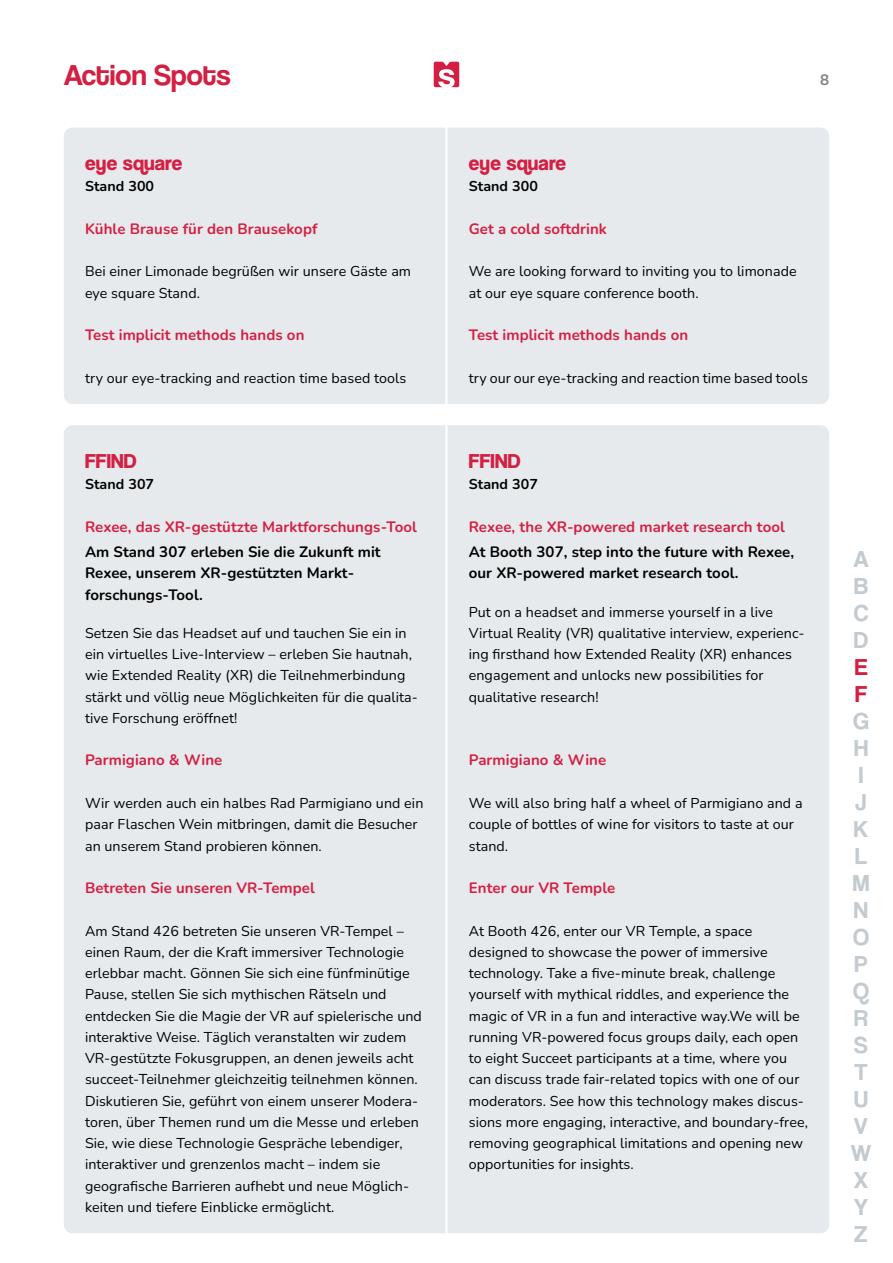
<style>
.page{position:relative;width:893px;height:1263px;background:#fff}
.page>*{position:absolute;margin:0;border:0;box-sizing:border-box;transform-origin:0 0}
.t1{font:30px "Coolvetica Rg";color:#d41f43}
.t2{font:24px/27px "Coolvetica Rg";color:#c4cbd0;text-align:justify}
.t3{font:24px/27px "Coolvetica Rg";color:#d41f43}
.t4{font:700 21px "Coolvetica Rg";letter-spacing:.01em;color:#d41f43}
.t5{font:700 15px "Nunito";letter-spacing:.005em;color:#d41f43}
.t6{font:700 15px/21.3px "Nunito";letter-spacing:.005em;color:#000}
.t7{font:700 15px "Nunito";color:#7c8386}
.t8{font:14.25px/21.3px "Nunito";letter-spacing:.005em;color:#000}
.t9{font:700 14.25px "Nunito";letter-spacing:.005em;color:#000}
</style>
<div class="page">
<svg style="left:434px;top:62px;width:25px;height:25px"></svg>
<div style="left:448px;top:128px;width:381px;height:276px;background:#e7eaec"></div>
<div style="left:64px;top:128px;width:381px;height:276px;background:#e7eaec"></div>
<div style="left:448px;top:425px;width:381px;height:808px;background:#e7eaec"></div>
<div style="left:64px;top:425px;width:381px;height:808px;background:#e7eaec"></div>
<h1 class="t1" style="left:64px;top:57px;width:168px">Action Spots</h1>
<h3 class="t4" style="left:85px;top:151px;width:99px">eye square</h3>
<p class="t9" style="left:85px;top:177px;width:71px">Stand 300</p>
<p class="t5" style="left:85px;top:218px;width:234px">Kühle Brause für den Brausekopf</p>
<p class="t8" style="left:85px;top:260px;width:328px">Bei einer Limonade begrüßen wir unsere Gäste am eye square Stand.</p>
<p class="t5" style="left:85px;top:325px;width:221px">Test implicit methods hands on</p>
<p class="t8" style="left:85px;top:367px;width:323px">try our eye-tracking and reaction time based tools</p>
<h3 class="t4" style="left:85px;top:448px;width:53px">FFIND</h3>
<p class="t9" style="left:85px;top:474px;width:71px">Stand 307</p>
<p class="t5" style="left:85px;top:516px;width:333px">Rexee, das XR-gestützte Marktforschungs-Tool</p>
<p class="t6" style="left:85px;top:541px;width:297px">Am Stand 307 erleben Sie die Zukunft mit<br>Rexee, unserem XR-gestützten Markt&shy;forschungs-Tool.</p>
<p class="t8" style="left:85px;top:622px;width:334px">Setzen Sie das Headset auf und tauchen Sie ein in ein virtuelles Live-Interview – erleben Sie hautnah, wie Extended Reality (XR) die Teilnehmerbindung stärkt und völlig neue Möglichkeiten für die qualita&shy;tive Forschung eröffnet!</p>
<p class="t5" style="left:85px;top:750px;width:139px">Parmigiano &amp; Wine</p>
<p class="t8" style="left:85px;top:792px;width:340px">Wir werden auch ein halbes Rad Parmigiano und ein paar Flaschen Wein mitbringen, damit die Besucher an unserem Stand probieren können.</p>
<p class="t5" style="left:85px;top:877px;width:231px">Betreten Sie unseren VR-Tempel</p>
<p class="t8" style="left:85px;top:919px;width:338px">Am Stand 426 betreten Sie unseren VR-Tempel – einen Raum, der die Kraft immersiver Technologie erlebbar macht. Gönnen Sie sich eine fünfminütige Pause, stellen Sie sich mythischen Rätseln und entdecken Sie die Magie der VR auf spielerische und interaktive Weise. Täglich veranstalten wir zudem VR-gestützte Fokusgruppen, an denen jeweils acht succeet-Teilnehmer gleichzeitig teilnehmen können.<br>Diskutieren Sie, geführt von einem unserer Modera&shy;toren, über Themen rund um die Messe und erleben Sie, wie diese Technologie Gespräche lebendiger, interaktiver und grenzenlos macht – indem sie geografische Barrieren aufhebt und neue Möglich&shy;keiten und tiefere Einblicke ermöglicht.</p>
<p class="t7" style="left:820px;top:69px;width:10px">8</p>
<h3 class="t4" style="left:469px;top:151px;width:99px">eye square</h3>
<p class="t9" style="left:469px;top:177px;width:71px">Stand 300</p>
<p class="t5" style="left:469px;top:218px;width:140px">Get a cold softdrink</p>
<p class="t8" style="left:469px;top:260px;width:329px">We are looking forward to inviting you to limonade at our eye square conference booth.</p>
<p class="t5" style="left:469px;top:325px;width:221px">Test implicit methods hands on</p>
<p class="t8" style="left:469px;top:367px;width:341px">try our our eye-tracking and reaction time based tools</p>
<h3 class="t4" style="left:469px;top:448px;width:53px">FFIND</h3>
<p class="t9" style="left:469px;top:474px;width:71px">Stand 307</p>
<p class="t5" style="left:469px;top:516px;width:318px">Rexee, the XR-powered market research tool</p>
<p class="t6" style="left:469px;top:541px;width:327px">At Booth 307, step into the future with Rexee, our XR-powered market research tool.</p>
<p class="t8" style="left:469px;top:600px;width:337px">Put on a headset and immerse yourself in a live Virtual Reality (VR) qualitative interview, experienc&shy;ing firsthand how Extended Reality (XR) enhances engagement and unlocks new possibilities for qualitative research!</p>
<p class="t5" style="left:469px;top:750px;width:139px">Parmigiano &amp; Wine</p>
<p class="t8" style="left:469px;top:792px;width:335px">We will also bring half a wheel of Parmigiano and a couple of bottles of wine for visitors to taste at our stand.</p>
<p class="t5" style="left:469px;top:877px;width:148px">Enter our VR Temple</p>
<p class="t8" style="left:469px;top:919px;width:341px">At Booth 426, enter our VR Temple, a space designed to showcase the power of immersive technology. Take a five-minute break, challenge yourself with mythical riddles, and experience the magic of VR in a fun and interactive way.We will be running VR-powered focus groups daily, each open to eight Succeet participants at a time, where you can discuss trade fair-related topics with one of our moderators. See how this technology makes discus&shy;sions more engaging, interactive, and boundary-free, removing geographical limitations and opening new opportunities for insights.</p>
<h2 class="t2" style="left:853px;top:545px;width:17px">A B C D</h2>
<h2 class="t3" style="left:855px;top:653px;width:14px">E<br>F</h2>
<h2 class="t2" style="left:851px;top:707px;width:22px;text-align:center">G<br>H<br>I<br>J<br>K<br>L<br>M<br>N<br>O<br>P<br>Q<br>R<br>S<br>T<br>U<br>V<br>W<br>X<br>Y<br>Z</h2>
</div>
